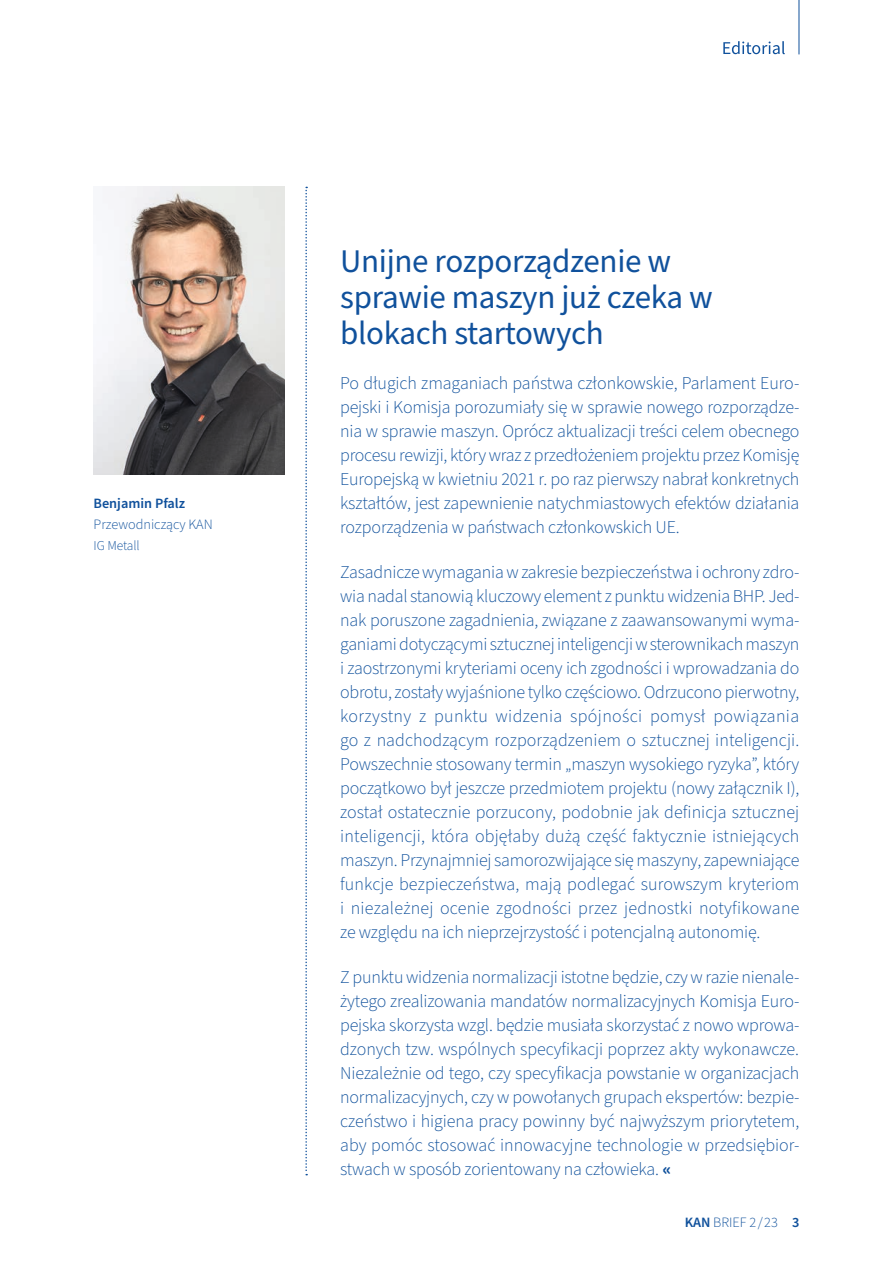
<style>
.page{position:relative;width:893px;height:1263px;background:#fff}
.page>*{position:absolute;margin:0;border:0;box-sizing:border-box;transform-origin:0 0}
.U{font:33px/36px "Source Sans Pro";letter-spacing:-.01em;color:#10519c}
.Editorial{font:300 18px/24px "Source Sans Pro";letter-spacing:-.01em;color:#10519c;text-align:justify}
.g_p{font:300 14.25px "Source Sans Pro";color:#10519c}
.g_p-2{font:600 14.25px "Source Sans Pro";color:#10519c}
.g_p-3{font:300 13.5px "Source Sans Pro";letter-spacing:-.005em;color:#10519c}
.s1{font-weight:700}
.s2{font-weight:600}
</style>
<div class="page">
<hr style="left:798px;top:0;width:1px;height:54px;background:#10519c">
<svg style="left:723px;top:41px;width:62px;height:13px"></svg>
<svg style="left:305px;top:187px;width:2px;height:988px"></svg>
<img style="left:94px;top:186px;width:191px;height:288px">
<p class="g_p-2" style="left:94px;top:493px;width:93px">Benjamin Pfalz</p>
<p class="g_p" style="left:94px;top:515px;width:121px">Przewodniczący KAN</p>
<p class="g_p-3" style="left:94px;top:536px;width:48px">IG Metall</p>
<p class="U" style="left:340px;top:244px;width:374px">Unijne rozporządzenie w sprawie maszyn już czeka w blokach startowych</p>
<p class="Editorial" style="left:340px;top:371px;width:461px">Po długich zmaganiach państwa członkowskie, Parlament Euro&shy;pejski i Komisja porozumiały się w sprawie nowego rozporządze&shy;nia w sprawie maszyn. Oprócz aktualizacji treści celem obecnego procesu rewizji, który wraz z przedłożeniem projektu przez Komisję Europejską w kwietniu 2021 r. po raz pierwszy nabrał konkretnych kształtów, jest zapewnienie natychmiastowych efektów działania rozporządzenia w państwach członkowskich UE.</p>
<p class="Editorial" style="left:340px;top:561px;width:461px">Zasadnicze wymagania w zakresie bezpieczeństwa i ochrony zdro&shy;wia nadal stanowią kluczowy element z punktu widzenia BHP. Jed&shy;nak poruszone zagadnienia, związane z zaawansowanymi wyma&shy;ganiami dotyczącymi sztucznej inteligencji wsterownikach maszyn i zaostrzonymi kryteriami oceny ich zgodności i wprowadzania do obrotu, zostały wyjaśnione tylko częściowo. Odrzucono pierwotny, korzystny z punktu widzenia spójności pomysł powiązania go z nadchodzącym rozporządzeniem o sztucznej inteligencji.<br>Powszechnie stosowany termin „maszyn wysokiego ryzyka”, który początkowo był jeszcze przedmiotem projektu (nowy załącznik I), został ostatecznie porzucony, podobnie jak definicja sztucznej inteligencji, która objęłaby dużą część faktycznie istniejących maszyn. Przynajmniej samorozwijające się maszyny, zapewniające funkcje bezpieczeństwa, mają podlegać surowszym kryteriom i niezależnej ocenie zgodności przez jednostki notyfikowane ze względu na ich nieprzejrzystość i potencjalną autonomię.</p>
<p class="Editorial" style="left:340px;top:966px;width:461px">Z punktu widzenia normalizacji istotne będzie, czy w razie nienale&shy;żytego zrealizowania mandatów normalizacyjnych Komisja Euro&shy;pejska skorzysta wzgl. będzie musiała skorzystać z nowo wprowa&shy;dzonych tzw. wspólnych specyfikacji poprzez akty wykonawcze.<br>Niezależnie od tego, czy specyfikacja powstanie w organizacjach normalizacyjnych, czy w powołanych grupach ekspertów: bezpie&shy;czeństwo i higiena pracy powinny być najwyższym priorytetem, aby pomóc stosować innowacyjne technologie w przedsiębior&shy;stwach w sposób zorientowany na człowieka. <span class="s1">«</span></p>
<p class="g_p" style="left:685px;top:1213px;width:116px"><span class="s2">KAN</span> BRIEF 2 / 23 <span class="s2">3</span></p>
</div>
